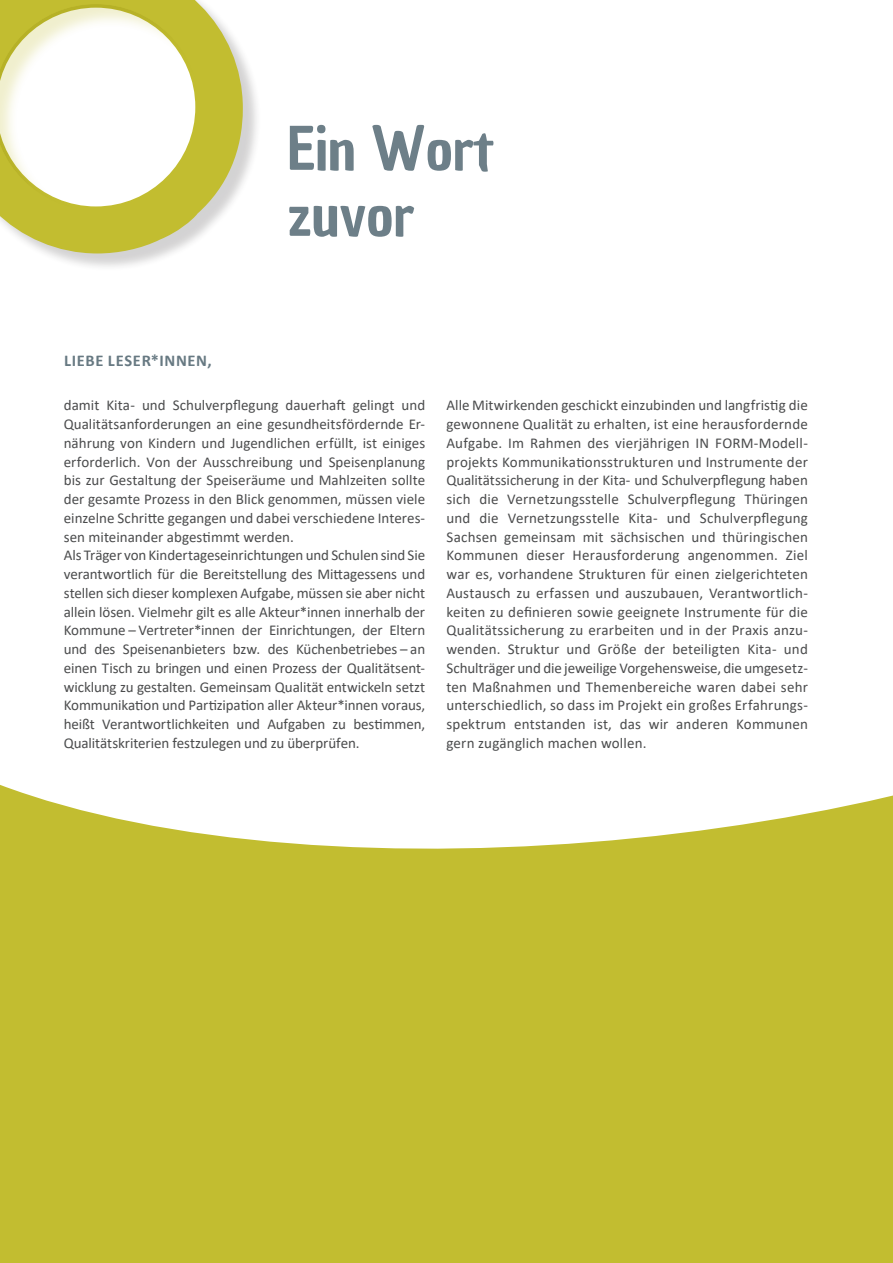
<style>
.page{position:relative;width:893px;height:1263px;background:#fff}
.page>*{position:absolute;margin:0;border:0;box-sizing:border-box;transform-origin:0 0}
.Impressum_Überschrif{font:58.5px "Chau Philomene One";letter-spacing:-.01em;color:#6d7f88}
.Zwischenüberschrift{font:700 16.5px "Calibri";letter-spacing:.04em;color:#677982}
.Fließtext{font:15px/18.8px "Calibri";color:#4b4c4d;text-align:justify}
</style>
<div class="page">
<svg style="left:0;top:785px;width:893px;height:478px;background:#c7c343"></svg>
<div style="left:0;top:0;width:262px;height:272px;background:#231f20;opacity:.2"></div>
<svg style="left:0;top:0;width:243px;height:253px;fill:#c2bd30"></svg>
<div style="left:0;top:3px;width:201px;height:209px;background:#c2bd30;opacity:.24"></div>
<p class="Impressum_Überschrif" style="left:287px;top:109px;width:207px">Ein Wort</p>
<p class="Impressum_Überschrif" style="left:287px;top:175px;width:129px">zuvor</p>
<p class="Zwischenüberschrift" style="left:64px;top:349px;width:149px">LIEBE LESER*INNEN,</p>
<p class="Fließtext" style="left:64px;top:396px;width:363px">damit Kita- und Schulverpflegung dauerhaft gelingt und Qualitätsanforderungen an eine gesundheitsfördernde Er&shy;nährung von Kindern und Jugendlichen erfüllt, ist einiges erforderlich. Von der Ausschreibung und Speisenplanung bis zur Gestaltung der Speiseräume und Mahlzeiten sollte der gesamte Prozess in den Blick genommen, müssen viele einzelne Schritte gegangen und dabei verschiedene Interes&shy;sen miteinander abgestimmt werden.</p>
<p class="Fließtext" style="left:64px;top:546px;width:363px">Als Träger von Kindertageseinrichtungen und Schulen sind Sie verantwortlich für die Bereitstellung des Mittagessens und stellen sich dieser komplexen Aufgabe, müssen sie aber nicht allein lösen. Vielmehr gilt es alle Akteur*innen innerhalb der Kommune – Vertreter*innen der Einrichtungen, der Eltern und des Speisenanbieters bzw. des Küchenbetriebes – an einen Tisch zu bringen und einen Prozess der Qualitätsent&shy;wicklung zu gestalten. Gemeinsam Qualität entwickeln setzt Kommunikation und Partizipation aller Akteur*innen voraus, heißt Verantwortlichkeiten und Aufgaben zu bestimmen, Qualitätskriterien festzulegen und zu überprüfen.</p>
<p class="Fließtext" style="left:446px;top:396px;width:363px">Alle Mitwirkenden geschickt einzubinden und langfristig die gewonnene Qualität zu erhalten, ist eine herausfordernde Aufgabe. Im Rahmen des vierjährigen IN FORM-Modell&shy;projekts Kommunikationsstrukturen und Instrumente der Qualitätssicherung in der Kita- und Schulverpflegung haben sich die Vernetzungsstelle Schulverpflegung Thüringen und die Vernetzungsstelle Kita- und Schulverpflegung Sachsen gemeinsam mit sächsischen und thüringischen Kommunen dieser Herausforderung angenommen. Ziel war es, vorhandene Strukturen für einen zielgerichteten Austausch zu erfassen und auszubauen, Verantwortlich&shy;keiten zu definieren sowie geeignete Instrumente für die Qualitätssicherung zu erarbeiten und in der Praxis anzu&shy;wenden. Struktur und Größe der beteiligten Kita- und Schulträger und die jeweilige Vorgehensweise, die umgesetz&shy;ten Maßnahmen und Themenbereiche waren dabei sehr unterschiedlich, so dass im Projekt ein großes Erfahrungs&shy;spektrum entstanden ist, das wir anderen Kommunen gern zugänglich machen wollen.</p>
</div>
